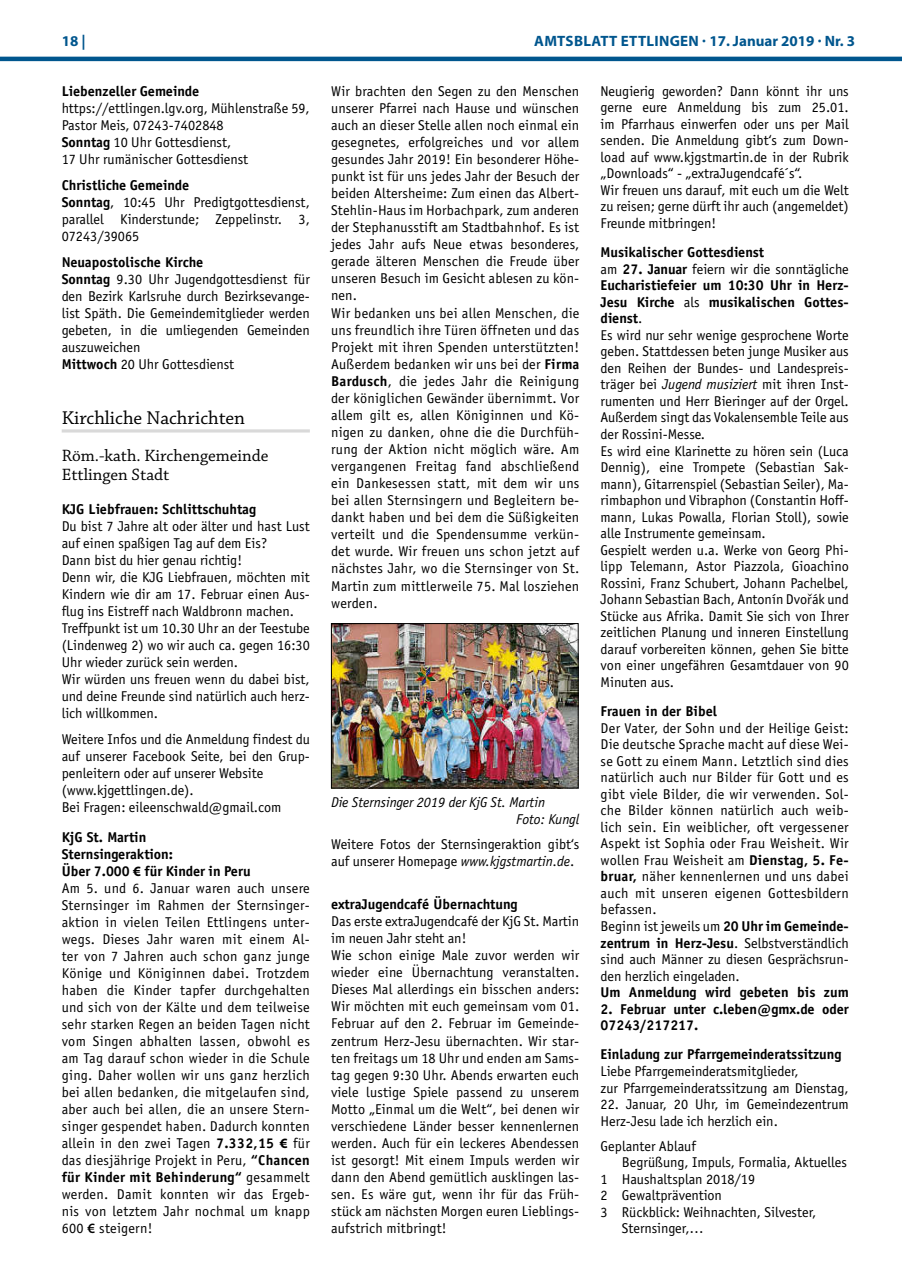
<style>
.page{position:relative;width:902px;height:1280px;background:#fff}
.page>*{position:absolute;margin:0;border:0;box-sizing:border-box;transform-origin:0 0}
.t1{font:19.5px "Chaparral Pro";color:#000}
.t2{font:17.25px/19.4px "Chaparral Pro";color:#000}
.t3{font:700 15px "Myriad Pro";letter-spacing:.01em;color:#00568e}
.t4{font:14.25px/17.1px "Officina Sans";color:#000}
.t5{font:14.25px/17.1px "Officina Sans";letter-spacing:.02em;color:#000}
.t6{font:700 14.25px/16.5px "Officina Sans";color:#000}
.t7{font:italic 14.25px/17.1px "Officina Sans";color:#000}
.s1{font-weight:700}
.s2{font-style:italic}
.s3{font-family:"Optima LH East A"}
.s4{font-family:"Myriad Pro";font-weight:700}
.s5{font-family:"Myriad Pro";font-weight:600}
</style>
<div class="page">
<hr style="left:0;top:57px;width:901px;height:4px;background:#00568e">
<hr style="left:62px;top:429px;width:248px;height:3px;background:#d9d9d9">
<img style="left:333px;top:625px;width:243px;height:161px">
<div style="left:331px;top:623px;width:247px;height:165px;border:1px solid #000"></div>
<p class="t3" style="left:62px;top:31px;width:25px">18 |</p>
<p class="t3" style="left:534px;top:31px;width:322px">AMTSBLATT ETTLINGEN · 17. Januar 2019 · Nr. 3</p>
<p class="t4" style="left:600px;top:83px;width:250px;line-height:16.5px">Neugierig geworden? Dann könnt ihr uns gerne eure Anmeldung bis zum 25.01. im Pfarrhaus einwerfen oder uns per Mail senden. Die Anmeldung gibt‘s zum Down&shy;load auf www.kjgstmartin.de in der Rubrik „Downloads“ - „extraJugendcafé´s“.<br>Wir freuen uns darauf, mit euch um die Welt zu reisen; gerne dürft ihr auch (angemeldet)<br>Freunde mitbringen!</p>
<p class="t4" style="left:600px;top:244px;width:250px;line-height:16.5px"><span class="s1">Musikalischer Gottesdienst<br></span>am <span class="s1">27. Januar</span> feiern wir die sonntägliche <span class="s1">Eucharistiefeier um 10:30 Uhr in Herz-Jesu Kirche</span> als <span class="s1">musikalischen Gottes&shy;dienst</span>.<br>Es wird nur sehr wenige gesprochene Worte geben. Stattdessen beten junge Musiker aus den Reihen der Bundes- und Landespreis&shy;träger bei <span class="s2">Jugend musiziert</span> mit ihren Inst&shy;rumenten und Herr Bieringer auf der Orgel.<br>Außerdem singt das Vokalensemble Teile aus der Rossini-Messe.<br>Es wird eine Klarinette zu hören sein (Luca Dennig), eine Trompete (Sebastian Sak&shy;mann), Gitarrenspiel (Sebastian Seiler), Ma&shy;rimbaphon und Vibraphon (Constantin Hoff&shy;mann, Lukas Powalla, Florian Stoll), sowie alle Instrumente gemeinsam.<br>Gespielt werden u.a. Werke von Georg Phi&shy;lipp Telemann, Astor Piazzola, Gioachino Rossini, Franz Schubert, Johann Pachelbel, Johann Sebastian Bach, Antonín Dvo<span class="s3">ř</span>ák und Stücke aus Afrika. Damit Sie sich von Ihrer zeitlichen Planung und inneren Einstellung darauf vorbereiten können, gehen Sie bitte von einer ungefähren Gesamtdauer von 90<br>Minuten aus.</p>
<p class="t6" style="left:600px;top:703px;width:118px">Frauen in der Bibel</p>
<p class="t5" style="left:600px;top:720px;width:250px;line-height:16.5px">Der Vater, der Sohn und der Heilige Geist:<br>Die deutsche Sprache macht auf diese Wei&shy;se Gott zu einem Mann. Letztlich sind dies natürlich auch nur Bilder für Gott und es gibt viele Bilder, die wir verwenden. Sol&shy;che Bilder können natürlich auch weib&shy;lich sein. Ein weiblicher, oft vergessener Aspekt ist Sophia oder Frau Weisheit. Wir wollen Frau Weisheit am <span class="s1">Dienstag, 5. Fe&shy;bruar,</span> näher kennenlernen und uns dabei auch mit unseren eigenen Gottesbildern befassen.<br>Beginn ist jeweils um <span class="s1">20 Uhr im Gemeinde&shy;zentrum in Herz-Jesu</span>. Selbstverständlich sind auch Männer zu diesen Gesprächsrun&shy;den herzlich eingeladen.</p>
<p class="t6" style="left:600px;top:984px;width:250px">Um Anmeldung wird gebeten bis zum</p>
<p class="t6" style="left:600px;top:1000px;width:250px">2. Februar unter c.leben@gmx.de oder<br>07243/217217.</p>
<p class="t6" style="left:600px;top:1046px;width:242px">Einladung zur Pfarrgemeinderatssitzung</p>
<p class="t4" style="left:600px;top:1063px;width:250px;line-height:16.5px">Liebe Pfarrgemeinderatsmitglieder,<br>zur Pfarrgemeinderatssitzung am Dienstag,</p>
<p class="t4" style="left:600px;top:1096px;width:250px;line-height:16.5px">22. Januar, 20 Uhr, im Gemeindezentrum<br>Herz-Jesu lade ich herzlich ein.</p>
<p class="t4" style="left:600px;top:1137px;width:97px">Geplanter Ablauf</p>
<p class="t4" style="left:621px;top:1154px;width:226px">Begrüßung, Impuls, Formalia, Aktuelles</p>
<p class="t4" style="left:600px;top:1170px;width:156px">1 Haushaltsplan 2018/19</p>
<p class="t4" style="left:600px;top:1187px;width:123px">2 Gewaltprävention</p>
<p class="t4" style="left:600px;top:1203px;width:217px">3 Rückblick: Weihnachten, Silvester,</p>
<p class="t4" style="left:621px;top:1220px;width:83px">Sternsinger,…</p>
<p class="t4" style="left:331px;top:82px;width:250px">Wir brachten den Segen zu den Menschen unserer Pfarrei nach Hause und wünschen auch an dieser Stelle allen noch einmal ein gesegnetes, erfolgreiches und vor allem gesundes Jahr 2019! Ein besonderer Höhe&shy;punkt ist für uns jedes Jahr der Besuch der beiden Altersheime: Zum einen das Albert-Stehlin-Haus im Horbachpark, zum anderen der Stephanusstift am Stadtbahnhof. Es ist jedes Jahr aufs Neue etwas besonderes, gerade älteren Menschen die Freude über unseren Besuch im Gesicht ablesen zu kön&shy;nen.<br>Wir bedanken uns bei allen Menschen, die uns freundlich ihre Türen öffneten und das Projekt mit ihren Spenden unterstützten!<br>Außerdem bedanken wir uns bei der <span class="s1">Firma Bardusch</span>, die jedes Jahr die Reinigung der königlichen Gewänder übernimmt. Vor allem gilt es, allen Königinnen und Kö&shy;nigen zu danken, ohne die die Durchfüh&shy;rung der Aktion nicht möglich wäre. Am vergangenen Freitag fand abschließend ein Dankesessen statt, mit dem wir uns bei allen Sternsingern und Begleitern be&shy;dankt haben und bei dem die Süßigkeiten verteilt und die Spendensumme verkün&shy;det wurde. Wir freuen uns schon jetzt auf nächstes Jahr, wo die Sternsinger von St.<br>Martin zum mittlerweile 75. Mal losziehen werden.</p>
<p class="t6" style="left:62px;top:83px;width:139px">Liebenzeller Gemeinde</p>
<p class="t4" style="left:62px;top:100px;width:250px">https://ettlingen.lgv.org, Mühlenstraße 59, Pastor Meis, 07243-7402848<br><span class="s1">Sonntag</span> 10 Uhr Gottesdienst,<br>17 Uhr rumänischer Gottesdienst</p>
<p class="t4" style="left:62px;top:177px;width:250px"><span class="s1">Christliche Gemeinde<br>Sonntag</span>, 10:45 Uhr Predigtgottesdienst, parallel Kinderstunde; Zeppelinstr. 3,<br>07243/39065</p>
<p class="t4" style="left:62px;top:253px;width:250px"><span class="s1">Neuapostolische Kirche<br>Sonntag</span> 9.30 Uhr Jugendgottesdienst für den Bezirk Karlsruhe durch Bezirksevange&shy;list Späth. Die Gemeindemitglieder werden gebeten, in die umliegenden Gemeinden auszuweichen<br><span class="s1">Mittwoch</span> 20 Uhr Gottesdienst</p>
<h1 class="t1" style="left:62px;top:407px;width:185px">Kirchliche Nachrichten</h1>
<p class="t2" style="left:62px;top:446px;width:208px">Röm.-kath. Kirchengemeinde<br>Ettlingen Stadt</p>
<p class="t6" style="left:62px;top:501px;width:196px">KJG Liebfrauen: Schlittschuhtag</p>
<p class="t4" style="left:62px;top:517px;width:250px">Du bist 7 Jahre alt oder älter und hast Lust auf einen spaßigen Tag auf dem Eis?<br>Dann bist du hier genau richtig!<br>Denn wir, die KJG Liebfrauen, möchten mit Kindern wie dir am 17. Februar einen Aus&shy;flug ins Eistreff nach Waldbronn machen.<br>Treffpunkt ist um 10.30 Uhr an der Teestube (Lindenweg 2) wo wir auch ca. gegen 16:30<br>Uhr wieder zurück sein werden.<br>Wir würden uns freuen wenn du dabei bist, und deine Freunde sind natürlich auch herz&shy;lich willkommen.</p>
<p class="t4" style="left:62px;top:730px;width:250px">Weitere Infos und die Anmeldung findest du auf unserer Facebook Seite, bei den Grup&shy;penleitern oder auf unserer Website (www.kjgettlingen.de).<br>Bei Fragen: eileenschwald@gmail.com</p>
<p class="t5" style="left:62px;top:828px;width:250px"><span class="s1">KjG St. Martin<br>Sternsingeraktion:<br>Über 7.000</span> <span class="s4">€</span> <span class="s1">für Kinder in Peru<br></span>Am 5. und 6. Januar waren auch unsere Sternsinger im Rahmen der Sternsinger&shy;aktion in vielen Teilen Ettlingens unter&shy;wegs. Dieses Jahr waren mit einem Al&shy;ter von 7 Jahren auch schon ganz junge Könige und Königinnen dabei. Trotzdem haben die Kinder tapfer durchgehalten und sich von der Kälte und dem teilweise sehr starken Regen an beiden Tagen nicht vom Singen abhalten lassen, obwohl es am Tag darauf schon wieder in die Schule ging. Daher wollen wir uns ganz herzlich bei allen bedanken, die mitgelaufen sind, aber auch bei allen, die an unsere Stern&shy;singer gespendet haben. Dadurch konnten allein in den zwei Tagen <span class="s1">7.332,15</span> <span class="s4">€</span> für das diesjährige Projekt in Peru, <span class="s1">“Chancen für Kinder mit Behinderung“</span> gesammelt werden. Damit konnten wir das Ergeb&shy;nis von letztem Jahr nochmal um knapp 600 <span class="s5">€</span> steigern!</p>
<p class="t7" style="left:516px;top:793px;width:65px;text-indent:-185px">Die Sternsinger 2019 der KjG St. Martin<br>Foto: Kungl</p>
<p class="t4" style="left:331px;top:836px;width:250px">Weitere Fotos der Sternsingeraktion gibt‘s auf unserer Homepage <span class="s2">www.kjgstmartin.de</span>.</p>
<p class="t6" style="left:331px;top:896px;width:188px">extraJugendcafé Übernachtung</p>
<p class="t4" style="left:331px;top:913px;width:250px">Das erste extraJugendcafé der KjG St. Martin im neuen Jahr steht an!<br>Wie schon einige Male zuvor werden wir wieder eine Übernachtung veranstalten.<br>Dieses Mal allerdings ein bisschen anders:<br>Wir möchten mit euch gemeinsam vom 01.<br>Februar auf den 2. Februar im Gemeinde&shy;zentrum Herz-Jesu übernachten. Wir star&shy;ten freitags um 18 Uhr und enden am Sams&shy;tag gegen 9:30 Uhr. Abends erwarten euch viele lustige Spiele passend zu unserem Motto „Einmal um die Welt“, bei denen wir verschiedene Länder besser kennenlernen werden. Auch für ein leckeres Abendessen ist gesorgt! Mit einem Impuls werden wir dann den Abend gemütlich ausklingen las&shy;sen. Es wäre gut, wenn ihr für das Früh&shy;stück am nächsten Morgen euren Lieblings&shy;aufstrich mitbringt!</p>
</div>
